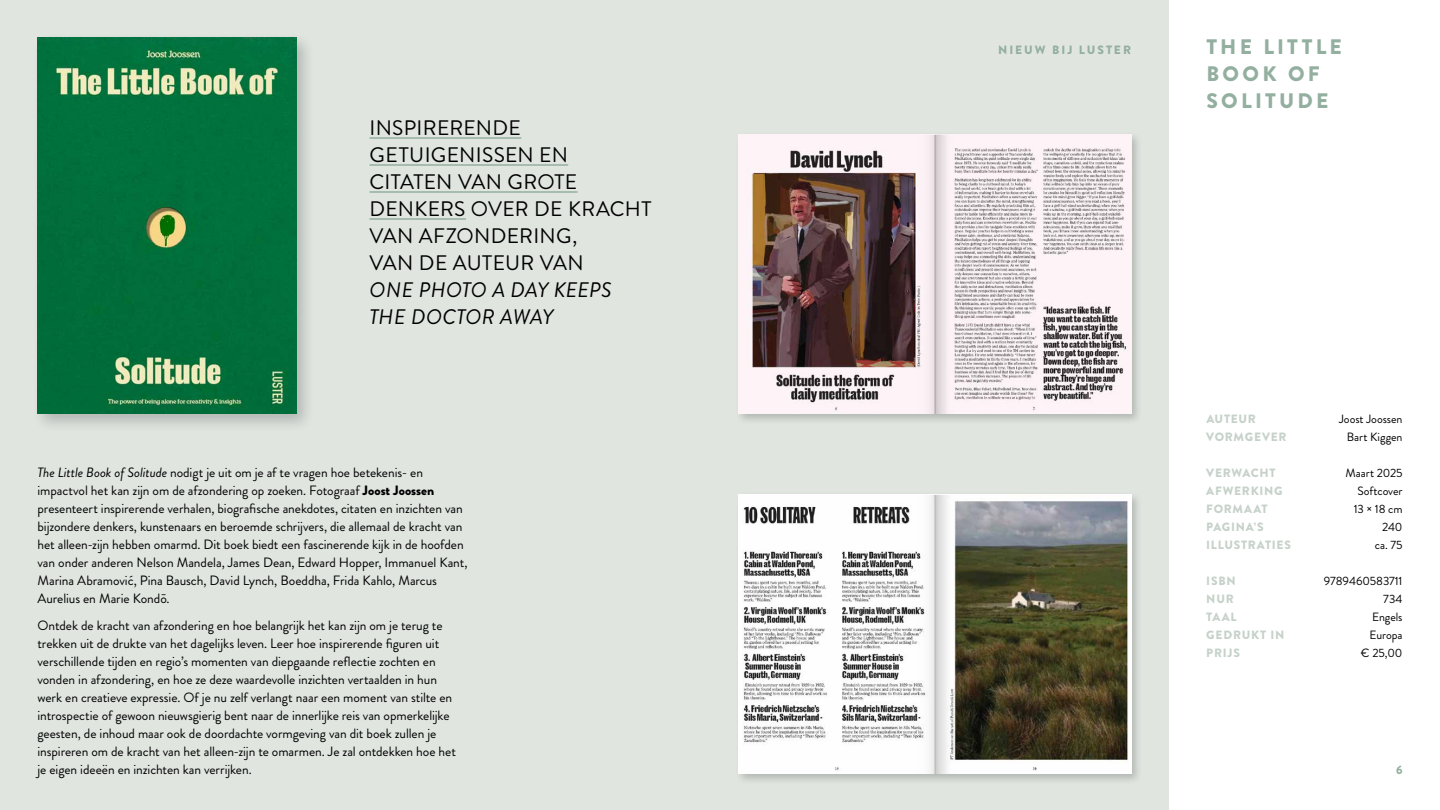
<style>
.page{position:relative;width:1440px;height:810px;background:#fff}
.page>*{position:absolute;margin:0;border:0;box-sizing:border-box;transform-origin:0 0}
.t1{font:21px/27px "Brandon Grotesque";letter-spacing:.015em;color:#000}
.t2{font:italic 21px/27px "Brandon Grotesque";letter-spacing:.005em;color:#000}
.t3{font:900 21px/27px "Brandon Grotesque";letter-spacing:.155em;color:#93af9f}
.t4{font:13.5px/18px "Brandon Grotesque";letter-spacing:-.005em;color:#000}
.t5{font:12px "Brandon Grotesque";letter-spacing:-.005em;color:#000}
.t6{font:900 12px "Brandon Grotesque";letter-spacing:.06em;color:#c6d2c9}
.t7{font:900 12px "Brandon Grotesque";letter-spacing:.16em;color:#93af9f}
.s1{font-style:italic}
.s2{font-weight:900}
</style>
<div class="page">
<div style="left:0;top:0;width:1169px;height:810px;background:#e0e5e0"></div>
<div style="left:735px;top:131px;width:407px;height:294px;background:#000;opacity:.2"></div>
<img style="left:739px;top:135px;width:392px;height:279px">
<svg style="left:935px;top:135px;width:25px;height:278px"></svg>
<svg style="left:910px;top:135px;width:25px;height:278px"></svg>
<div style="left:735px;top:491px;width:407px;height:294px;background:#000;opacity:.2"></div>
<img style="left:739px;top:495px;width:392px;height:279px">
<svg style="left:935px;top:495px;width:25px;height:278px"></svg>
<svg style="left:910px;top:495px;width:25px;height:278px"></svg>
<hr style="left:370px;top:137px;width:151px;height:2px;background:#93af9f">
<hr style="left:370px;top:164px;width:198px;height:2px;background:#93af9f">
<hr style="left:370px;top:191px;width:208px;height:2px;background:#93af9f">
<hr style="left:370px;top:218px;width:96px;height:2px;background:#93af9f">
<div style="left:31px;top:31px;width:284px;height:402px;background:#000;opacity:.2"></div>
<img style="left:38px;top:38px;width:258px;height:376px">
<h1 class="t1" style="left:370px;top:115px;width:283px">INSPIRERENDE<br>GETUIGENISSEN EN<br>CITATEN VAN GROTE<br>DENKERS OVER DE KRACHT<br>VAN AFZONDERING,<br>VAN DE AUTEUR VAN</h1>
<h1 class="t2" style="left:370px;top:277px;width:244px">ONE PHOTO A DAY KEEPS<br>THE DOCTOR AWAY</h1>
<p class="t4" style="left:38px;top:464px;width:432px"><span class="s1">The Little Book of Solitude</span> nodigt je uit om je af te vragen hoe betekenis- en impactvol het kan zijn om de afzondering op zoeken. Fotograaf <span class="s2">Joost Joossen </span>presenteert inspirerende verhalen, biografische anekdotes, citaten en inzichten van bijzondere denkers, kunstenaars en beroemde schrijvers, die allemaal de kracht van het alleen-zijn hebben omarmd. Dit boek biedt een fascinerende kijk in de hoofden van onder anderen Nelson Mandela, James Dean, Edward Hopper, Immanuel Kant, Marina Abramović, Pina Bausch, David Lynch, Boeddha, Frida Kahlo, Marcus Aurelius en Marie Kondō.</p>
<p class="t4" style="left:38px;top:617px;width:420px">Ontdek de kracht van afzondering en hoe belangrijk het kan zijn om je terug te trekken uit de drukte van het dagelijks leven. Leer hoe inspirerende figuren uit verschillende tijden en regio’s momenten van diepgaande reflectie zochten en vonden in afzondering, en hoe ze deze waardevolle inzichten vertaalden in hun werk en creatieve expressie. Of je nu zelf verlangt naar een moment van stilte en introspectie of gewoon nieuwsgierig bent naar de innerlijke reis van opmerkelijke geesten, de inhoud maar ook de doordachte vormgeving van dit boek zullen je inspireren om de kracht van het alleen-zijn te omarmen. Je zal ontdekken hoe het je eigen ideeën en inzichten kan verrijken.</p>
<p class="t7" style="left:998px;top:41px;width:134px">NIEUW BIJ LUSTER</p>
<h1 class="t3" style="left:1206px;top:34px;width:137px">THE LITTLE<br>BOOK OF<br>SOLITUDE</h1>
<p class="t6" style="left:1206px;top:410px;width:51px">AUTEUR</p>
<p class="t5" style="left:1339px;top:411px;width:65px">Joost Joossen</p>
<p class="t6" style="left:1206px;top:428px;width:82px">VORMGEVER</p>
<p class="t5" style="left:1347px;top:429px;width:57px">Bart Kiggen</p>
<p class="t6" style="left:1206px;top:464px;width:71px">VERWACHT</p>
<p class="t5" style="left:1346px;top:465px;width:58px">Maart 2025</p>
<p class="t6" style="left:1206px;top:482px;width:78px">AFWERKING</p>
<p class="t5" style="left:1357px;top:483px;width:47px">Softcover</p>
<p class="t6" style="left:1206px;top:500px;width:63px">FORMAAT</p>
<p class="t5" style="left:1354px;top:501px;width:50px">13 × 18 cm</p>
<p class="t6" style="left:1206px;top:518px;width:59px">PAGINA’S</p>
<p class="t5" style="left:1382px;top:519px;width:22px">240</p>
<p class="t6" style="left:1206px;top:536px;width:86px">ILLUSTRATIES</p>
<p class="t5" style="left:1375px;top:537px;width:29px">ca. 75</p>
<p class="t6" style="left:1206px;top:572px;width:31px">ISBN</p>
<p class="t5" style="left:1324px;top:573px;width:80px">9789460583711</p>
<p class="t6" style="left:1206px;top:590px;width:29px">NUR</p>
<p class="t5" style="left:1383px;top:591px;width:21px">734</p>
<p class="t6" style="left:1206px;top:608px;width:32px">TAAL</p>
<p class="t5" style="left:1372px;top:609px;width:32px">Engels</p>
<p class="t6" style="left:1206px;top:626px;width:79px">GEDRUKT IN</p>
<p class="t5" style="left:1370px;top:627px;width:34px">Europa</p>
<p class="t6" style="left:1206px;top:644px;width:35px">PRIJS</p>
<p class="t5" style="left:1361px;top:645px;width:43px">€ 25,00</p>
<p class="t7" style="left:1396px;top:761px;width:8px">6</p>
</div>
